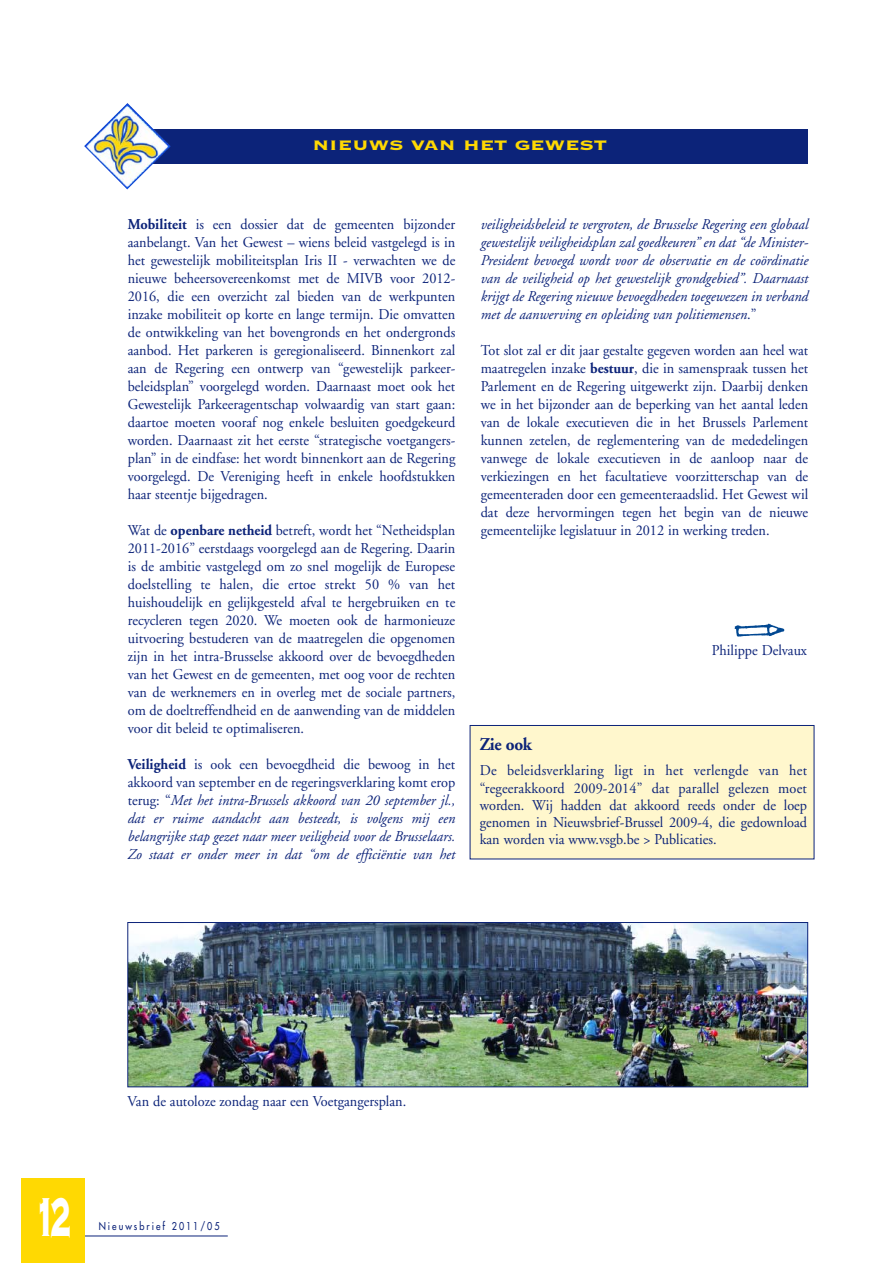
<style>
.page{position:relative;width:893px;height:1263px;background:#fff}
.page>*{position:absolute;margin:0;border:0;box-sizing:border-box;transform-origin:0 0}
.t1{font:72px "Copperplate Thirty Three BC";color:#fff;scale:.5 1}
.t2{font:18px "Copperplate Thirty Three BC";color:#ffd902;scale:1.2 1}
.t3{font:700 18px "Adobe Garamond";letter-spacing:-.015em;color:#0c2379;scale:.95 1}
.t4{font:15px/18px "Adobe Garamond";color:#0c2379;text-align:justify;scale:.95 1}
.t5{font:italic 15px/18px "Adobe Garamond";color:#0c2379;text-align:justify;scale:.95 1}
.t6{font:10.5px "Futura";letter-spacing:.22em;color:#0c2379;scale:.87 1}
.s1{font-weight:700}
.s2{font-weight:700;font-style:normal}
.s3{font-style:normal}
</style>
<div class="page">
<hr style="left:77px;top:1235px;width:151px;height:1px;background:#0c2379">
<div style="left:21px;top:1178px;width:64px;height:85px;background:#ffd902"></div>
<div style="left:470px;top:725px;width:344px;height:134px;background:#fff7cd"></div>
<div style="left:470px;top:725px;width:344px;height:134px;border:1px solid #0c2379"></div>
<img style="left:130px;top:924px;width:676px;height:161px">
<div style="left:128px;top:922px;width:680px;height:165px;border:1px solid #0c2379"></div>
<svg style="left:735px;top:624px;width:49px;height:13px"></svg>
<div style="left:112px;top:129px;width:695px;height:34px;background:#0c2379"></div>
<img style="left:84px;top:103px;width:87px;height:86px">
<p class="t2" style="left:312px;top:134px;width:247px">NIEUWS VAN HET GEWEST</p>
<p class="t4" style="left:128px;top:217px;width:346px"><span class="s1">Mobiliteit</span> is een dossier dat de gemeenten bijzonder aanbelangt. Van het Gewest – wiens beleid vastgelegd is in het gewestelijk mobiliteitsplan Iris II - verwachten we de nieuwe beheersovereenkomst met de MIVB voor 2012- 2016, die een overzicht zal bieden van de werkpunten inzake mobiliteit op korte en lange termijn. Die omvatten de ontwikkeling van het bovengronds en het ondergronds aanbod. Het parkeren is geregionaliseerd. Binnenkort zal aan de Regering een ontwerp van “gewestelijk parkeer&shy;beleidsplan” voorgelegd worden. Daarnaast moet ook het Gewestelijk Parkeeragentschap volwaardig van start gaan: daartoe moeten vooraf nog enkele besluiten goedgekeurd worden. Daarnaast zit het eerste “strategische voetgangers&shy;plan” in de eindfase: het wordt binnenkort aan de Regering voorgelegd. De Vereniging heeft in enkele hoofdstukken haar steentje bijgedragen.</p>
<p class="t4" style="left:128px;top:523px;width:346px">Wat de <span class="s1">openbare netheid</span> betreft, wordt het “Netheidsplan 2011-2016” eerstdaags voorgelegd aan de Regering. Daarin is de ambitie vastgelegd om zo snel mogelijk de Europese doelstelling te halen, die ertoe strekt 50 % van het huishoudelijk en gelijkgesteld afval te hergebruiken en te recycleren tegen 2020. We moeten ook de harmonieuze uitvoering bestuderen van de maatregelen die opgenomen zijn in het intra-Brusselse akkoord over de bevoegdheden van het Gewest en de gemeenten, met oog voor de rechten van de werknemers en in overleg met de sociale partners, om de doeltreffendheid en de aanwending van de middelen voor dit beleid te optimaliseren.</p>
<p class="t5" style="left:128px;top:757px;width:346px"><span class="s2">Veiligheid</span> <span class="s3">is ook een bevoegdheid die bewoog in het akkoord van september en de regeringsverklaring komt erop terug: “</span>Met het intra-Brussels akkoord van 20 september jl., dat er ruime aandacht aan besteedt, is volgens mij een belangrijke stap gezet naar meer veiligheid voor de Brusselaars.<br>Zo staat er onder meer in dat “om de efficiëntie van het</p>
<p class="t5" style="left:481px;top:217px;width:346px">veiligheidsbeleid te vergroten, de Brusselse Regering een globaal gewestelijk veiligheidsplan zal goedkeuren” en dat “de Minister-President bevoegd wordt voor de observatie en de coördinatie van de veiligheid op het gewestelijk grondgebied”. Daarnaast krijgt de Regering nieuwe bevoegdheden toegewezen in verband met de aanwerving en opleiding van politiemensen<span class="s3">.”</span></p>
<p class="t4" style="left:481px;top:343px;width:346px">Tot slot zal er dit jaar gestalte gegeven worden aan heel wat maatregelen inzake <span class="s1">bestuur</span>, die in samenspraak tussen het Parlement en de Regering uitgewerkt zijn. Daarbij denken we in het bijzonder aan de beperking van het aantal leden van de lokale executieven die in het Brussels Parlement kunnen zetelen, de reglementering van de mededelingen vanwege de lokale executieven in de aanloop naar de verkiezingen en het facultatieve voorzitterschap van de gemeenteraden door een gemeenteraadslid. Het Gewest wil dat deze hervormingen tegen het begin van de nieuwe gemeentelijke legislatuur in 2012 in werking treden.</p>
<p class="t4" style="left:712px;top:643px;width:102px">Philippe Delvaux</p>
<p class="t3" style="left:480px;top:737px;width:57px">Zie ook</p>
<p class="t4" style="left:480px;top:763px;width:346px;line-height:17.2px">De beleidsverklaring ligt in het verlengde van het “regeerakkoord 2009-2014” dat parallel gelezen moet worden. Wij hadden dat akkoord reeds onder de loep genomen in Nieuwsbrief-Brussel 2009-4, die gedownload kan worden via www.vsgb.be &gt; Publicaties.</p>
<p class="t4" style="left:128px;top:1094px;width:295px">Van de autoloze zondag naar een Voetgangersplan.</p>
<h1 class="t1" style="left:34px;top:1169px;width:76px">12</h1>
<p class="t6" style="left:99px;top:1221px;width:140px">Nieuwsbrief 2011/05</p>
</div>
